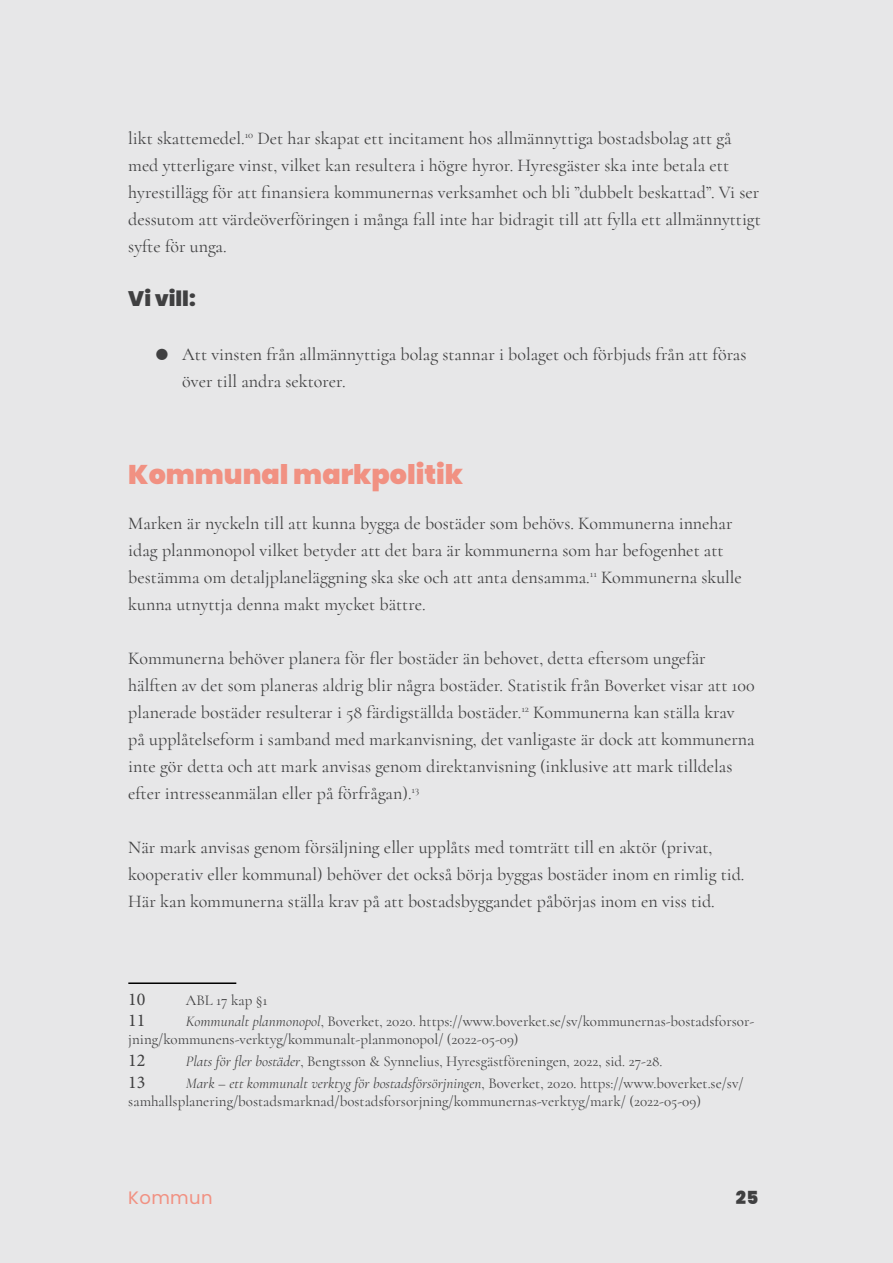
<style>
.page{position:relative;width:893px;height:1263px;background:#e7e7e8}
.page>*{position:absolute;margin:0;border:0;box-sizing:border-box;transform-origin:0 0}
.t1{font:900 27px "Poppins";color:#f19182}
.t2{font:900 21px "Poppins";color:#404041}
.t3{font:18px/27px "Cormorant";color:#404041}
.t4{font:18px "Minion Pro";color:#404041}
.t5{font:18px "Poppins";letter-spacing:.02em;color:#f19182}
.t6{font:900 18px "Poppins";color:#404041}
.t7{font:15px/18px "Cormorant";color:#404041}
.s1{font-style:italic}
</style>
<div class="page">
<hr style="left:128px;top:982px;width:108px;height:2px;background:#000">
<p class="t3" style="left:128px;top:125px;width:634px">likt skattemedel.<sup>10</sup> Det har skapat ett incitament hos allmännyttiga bostadsbolag att gå med ytterligare vinst, vilket kan resultera i högre hyror. Hyresgäster ska inte betala ett hyrestillägg för att finansiera kommunernas verksamhet och bli ”dubbelt beskattad”. Vi ser dessutom att värdeöverföringen i många fall inte har bidragit till att fylla ett allmännyttigt syfte för unga.</p>
<p class="t2" style="left:128px;top:287px;width:69px">Vi vill:</p>
<p class="t3" style="left:182px;top:341px;width:566px;text-indent:-27px">● Att vinsten från allmännyttiga bolag stannar i bolaget och förbjuds från att föras över till andra sektorer.</p>
<h1 class="t1" style="left:128px;top:459px;width:336px">Kommunal markpolitik</h1>
<p class="t3" style="left:128px;top:510px;width:615px">Marken är nyckeln till att kunna bygga de bostäder som behövs. Kommunerna innehar idag planmonopol vilket betyder att det bara är kommunerna som har befogenhet att bestämma om detaljplaneläggning ska ske och att anta densamma.<sup>11</sup> Kommunerna skulle kunna utnyttja denna makt mycket bättre.</p>
<p class="t3" style="left:128px;top:645px;width:628px">Kommunerna behöver planera för fler bostäder än behovet, detta eftersom ungefär hälften av det som planeras aldrig blir några bostäder. Statistik från Boverket visar att 100 planerade bostäder resulterar i 58 färdigställda bostäder.<sup>12</sup> Kommunerna kan ställa krav på upplåtelseform i samband med markanvisning, det vanligaste är dock att kommunerna inte gör detta och att mark anvisas genom direktanvisning (inklusive att mark tilldelas efter intresseanmälan eller på förfrågan).<sup>13</sup></p>
<p class="t3" style="left:128px;top:834px;width:618px">När mark anvisas genom försäljning eller upplåts med tomträtt till en aktör (privat, kooperativ eller kommunal) behöver det också börja byggas bostäder inom en rimlig tid.<br>Här kan kommunerna ställa krav på att bostadsbyggandet påbörjas inom en viss tid.</p>
<p class="t4" style="left:128px;top:987px;width:19px">10</p>
<p class="t7" style="left:186px;top:991px;width:83px">ABL 17 kap §1</p>
<p class="t4" style="left:128px;top:1009px;width:19px">11</p>
<p class="t7" style="left:128px;top:1012px;width:628px;text-indent:58px"><span class="s1">Kommunalt planmonopol</span>, Boverket, 2020. https://www.boverket.se/sv/kommunernas-bostadsforsor&shy;jning/kommunens-verktyg/kommunalt-planmonopol/ (2022-05-09)</p>
<p class="t4" style="left:128px;top:1048px;width:19px">12</p>
<p class="t7" style="left:186px;top:1052px;width:478px"><span class="s1">Plats för fler bostäder</span>, Bengtsson &amp; Synnelius, Hyresgästföreningen, 2022, sid. 27-28.</p>
<p class="t4" style="left:128px;top:1070px;width:19px">13</p>
<p class="t7" style="left:128px;top:1074px;width:617px;text-indent:58px"><span class="s1">Mark – ett kommunalt verktyg för bostadsförsörjningen</span>, Boverket, 2020. https://www.boverket.se/sv/ samhallsplanering/bostadsmarknad/bostadsforsorjning/kommunernas-verktyg/mark/ (2022-05-09)</p>
<p class="t5" style="left:128px;top:1187px;width:86px">Kommun</p>
<p class="t6" style="left:736px;top:1187px;width:24px">25</p>
</div>
